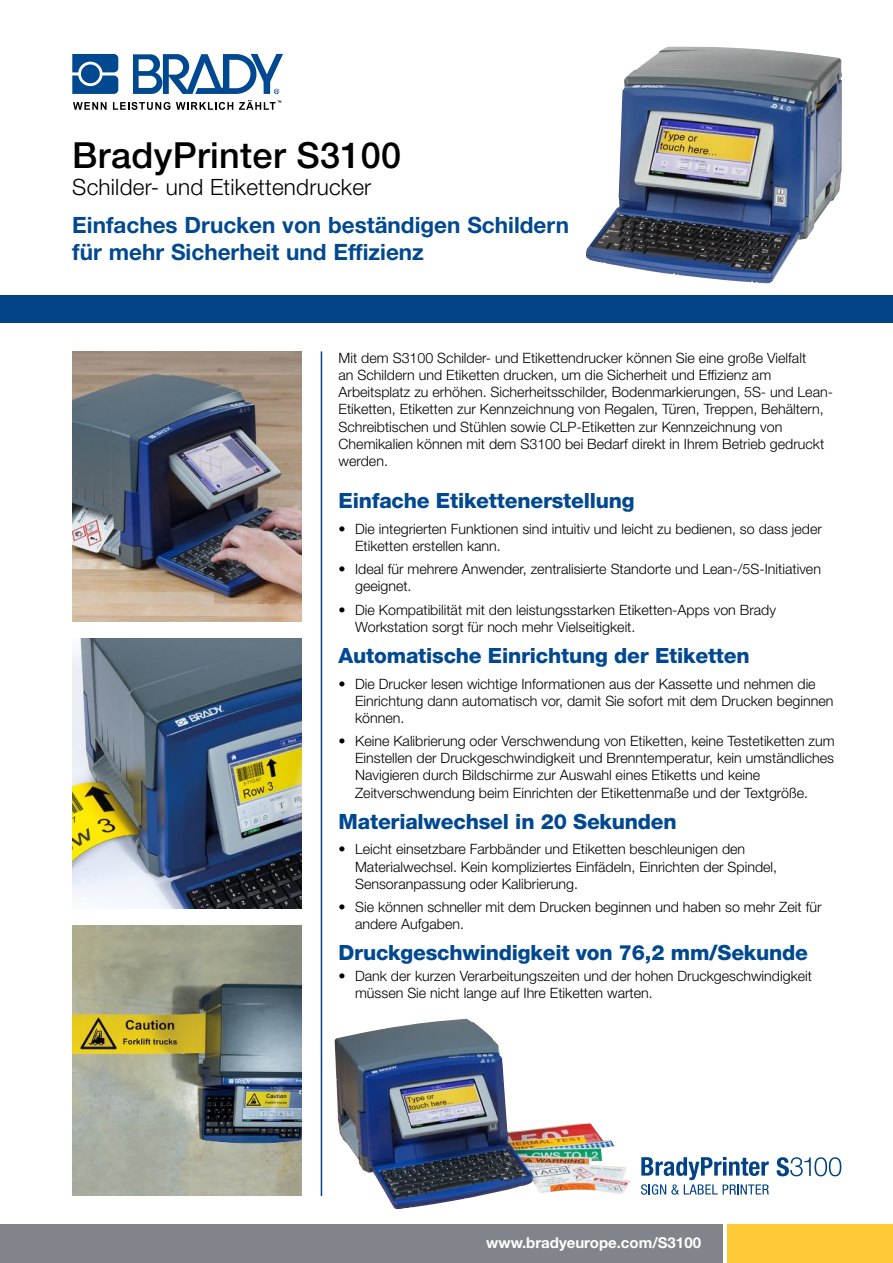
<style>
.page{position:relative;width:893px;height:1263px;background:#fff}
.page>*{position:absolute;margin:0;border:0;box-sizing:border-box;transform-origin:0 0}
.t1{font:500 36px "Helvetica Neue LT Pro";letter-spacing:.01em;color:#000}
.t2{font:700 22.5px/27px "Helvetica Neue LT Pro";color:#004990}
.t3{font:300 22.5px "Helvetica Neue LT Pro";letter-spacing:.01em;color:#000}
.t4{font:800 21px "Helvetica Neue LT Pro";letter-spacing:-.01em;color:#004990}
.t5{font:700 15px "Helvetica Neue LT Pro";color:#fff}
.t6{font:300 14.25px/17.1px "Helvetica Neue LT Pro";color:#000}
</style>
<div class="page">
<hr style="left:321px;top:351px;width:1px;height:845px;background:#014386">
<div style="left:0;top:296px;width:893px;height:27px;background:#014386"></div>
<div style="left:0;top:1225px;width:723px;height:38px;background:#81848a"></div>
<div style="left:727px;top:1225px;width:166px;height:38px;background:#ffca38"></div>
<img style="left:586px;top:47px;width:256px;height:236px">
<img style="left:72px;top:351px;width:230px;height:270px">
<img style="left:72px;top:639px;width:230px;height:270px">
<img style="left:72px;top:925px;width:230px;height:270px">
<svg style="left:777px;top:1157px;width:64px;height:19px"></svg>
<svg style="left:641px;top:1157px;width:128px;height:38px"></svg>
<img style="left:335px;top:1019px;width:296px;height:190px">
<svg style="left:72px;top:54px;width:46px;height:40px;background:#2765a1"></svg>
<svg style="left:133px;top:54px;width:150px;height:40px"></svg>
<svg style="left:73px;top:102px;width:34px;height:8px"></svg>
<svg style="left:113px;top:102px;width:57px;height:8px"></svg>
<svg style="left:176px;top:102px;width:57px;height:8px"></svg>
<svg style="left:239px;top:100px;width:42px;height:10px"></svg>
<h1 class="t1" style="left:72px;top:134px;width:330px">BradyPrinter S3100</h1>
<h2 class="t3" style="left:72px;top:173px;width:301px">Schilder- und Etikettendrucker</h2>
<h2 class="t2" style="left:72px;top:211px;width:498px">Einfaches Drucken von beständigen Schildern für mehr Sicherheit und Effizienz</h2>
<p class="t6" style="left:339px;top:349px;width:496px">Mit dem S3100 Schilder- und Etikettendrucker können Sie eine große Vielfalt<br>an Schildern und Etiketten drucken, um die Sicherheit und Effizienz am Arbeitsplatz zu erhöhen. Sicherheitsschilder, Bodenmarkierungen, 5S- und Lean-Etiketten, Etiketten zur Kennzeichnung von Regalen, Türen, Treppen, Behältern, Schreibtischen und Stühlen sowie CLP-Etiketten zur Kennzeichnung von Chemikalien können mit dem S3100 bei Bedarf direkt in Ihrem Betrieb gedruckt werden.</p>
<h3 class="t4" style="left:339px;top:488px;width:298px">Einfache Etikettenerstellung</h3>
<p class="t6" style="left:355px;top:520px;width:468px;text-indent:-17px">• Die integrierten Funktionen sind intuitiv und leicht zu bedienen, so dass jeder<br>Etiketten erstellen kann.</p>
<p class="t6" style="left:355px;top:560px;width:467px;text-indent:-17px">• Ideal für mehrere Anwender, zentralisierte Standorte und Lean-/5S-Initiativen geeignet.</p>
<p class="t6" style="left:355px;top:601px;width:422px;text-indent:-17px">• Die Kompatibilität mit den leistungsstarken Etiketten-Apps von Brady<br>Workstation sorgt für noch mehr Vielseitigkeit.</p>
<h3 class="t4" style="left:339px;top:643px;width:413px">Automatische Einrichtung der Etiketten</h3>
<p class="t6" style="left:355px;top:675px;width:480px;text-indent:-17px">• Die Drucker lesen wichtige Informationen aus der Kassette und nehmen die<br>Einrichtung dann automatisch vor, damit Sie sofort mit dem Drucken beginnen können.</p>
<p class="t6" style="left:355px;top:732px;width:481px;text-indent:-17px">• Keine Kalibrierung oder Verschwendung von Etiketten, keine Testetiketten zum Einstellen der Druckgeschwindigkeit und Brenntemperatur, kein umständliches Navigieren durch Bildschirme zur Auswahl eines Etiketts und keine Zeitverschwendung beim Einrichten der Etikettenmaße und der Textgröße.</p>
<h3 class="t4" style="left:339px;top:809px;width:340px">Materialwechsel in 20 Sekunden</h3>
<p class="t6" style="left:355px;top:840px;width:424px;text-indent:-17px">• Leicht einsetzbare Farbbänder und Etiketten beschleunigen den<br>Materialwechsel. Kein kompliziertes Einfädeln, Einrichten der Spindel,<br>Sensoranpassung oder Kalibrierung.</p>
<p class="t6" style="left:355px;top:898px;width:468px;text-indent:-17px">• Sie können schneller mit dem Drucken beginnen und haben so mehr Zeit für andere Aufgaben.</p>
<h3 class="t4" style="left:339px;top:940px;width:471px">Druckgeschwindigkeit von 76,2 mm/Sekunde</h3>
<p class="t6" style="left:355px;top:967px;width:458px;text-indent:-17px">• Dank der kurzen Verarbeitungszeiten und der hohen Druckgeschwindigkeit müssen Sie nicht lange auf Ihre Etiketten warten.</p>
<p class="t5" style="left:486px;top:1233px;width:216px">www.bradyeurope.com/S3100</p>
</div>
